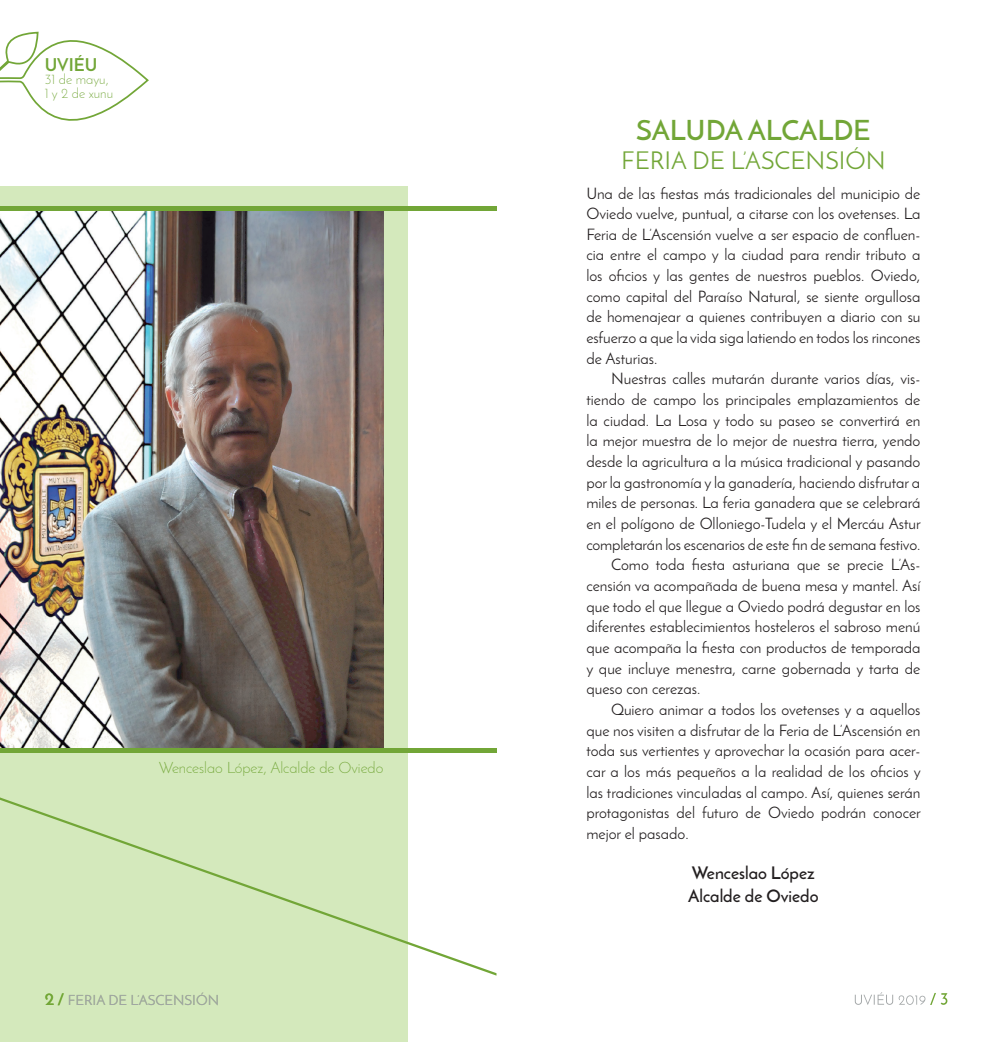
<style>
.page{position:relative;width:993px;height:1042px;background:#fff}
.page>*{position:absolute;margin:0;border:0;box-sizing:border-box;transform-origin:0 0}
.Texto_general_justif{font:600 28px "Josefin Sans";color:#72a637}
.TITULARES{font:24.5px "Josefin Sans";color:#72a637}
.Texto_general_justif-2{font:600 17.5px/22.4px "Josefin Sans";color:#231f20}
.TITULARES-2{font:700 17.5px "Josefin Sans";color:#72a637}
.Texto_general_justif-3{font:15.75px/20.7px "Josefin Sans";letter-spacing:-.005em;color:#231f20;text-align:justify}
.Texto_general_izq{font:300 15.75px "Josefin Sans";color:#72a637}
.Texto_general_justif-4{font:14px "Josefin Sans";color:#a1a5a6}
.TITULARES-3{font:300 14px "Josefin Sans";color:#72a637}
.s1{font-weight:600;font-size:17.5px;color:#72a637}
.s2{font-weight:600;font-size:15.75px;color:#72a637}
</style>
<div class="page">
<svg style="left:854px;top:992px;width:93px;height:13px"></svg>
<div style="left:0;top:187px;width:407px;height:855px;background:#d4e9bc"></div>
<img style="left:0;top:210px;width:383px;height:538px">
<hr style="left:0;top:206px;width:496px;height:4px;background:#72a637">
<hr style="left:0;top:748px;width:496px;height:4px;background:#72a637">
<svg style="left:0;top:797px;width:496px;height:178px"></svg>
<svg style="left:0;top:31px;width:149px;height:90px"></svg>
<p class="TITULARES-2" style="left:45px;top:54px;width:54px">UVIÉU</p>
<p class="TITULARES-3" style="left:45px;top:70px;width:66px">31 de mayu,</p>
<p class="TITULARES-3" style="left:45px;top:84px;width:70px">1 y 2 de xunu</p>
<p class="Texto_general_izq" style="left:159px;top:758px;width:226px">Wenceslao López, Alcalde de Oviedo</p>
<p class="Texto_general_justif-4" style="left:45px;top:991px;width:176px"><span class="s1">2</span> <span class="s2">/</span> FERIA DE L’ASCENSIÓN</p>
<p class="Texto_general_justif" style="left:636px;top:113px;width:236px">SALUDA ALCALDE</p>
<p class="TITULARES" style="left:621px;top:146px;width:266px">FERIA DE L’ASCENSIÓN</p>
<p class="Texto_general_justif-3" style="left:586px;top:183px;width:335px">Una de las fiestas más tradicionales del municipio de Oviedo vuelve, puntual, a citarse con los ovetenses. La Feria de L’Ascensión vuelve a ser espacio de confluen&shy;cia entre el campo y la ciudad para rendir tributo a los oficios y las gentes de nuestros pueblos. Oviedo, como capital del Paraíso Natural, se siente orgullosa de homenajear a quienes contribuyen a diario con su esfuerzo a que la vida siga latiendo en todos los rincones de Asturias.</p>
<p class="Texto_general_justif-3" style="left:586px;top:368px;width:336px;text-indent:25px">Nuestras calles mutarán durante varios días, vis&shy;tiendo de campo los principales emplazamientos de la ciudad. La Losa y todo su paseo se convertirá en la mejor muestra de lo mejor de nuestra tierra, yendo desde la agricultura a la música tradicional y pasando por la gastronomía y la ganadería, haciendo disfrutar a miles de personas. La feria ganadera que se celebrará en el polígono de Olloniego-Tudela y el Mercáu Astur completarán los escenarios de este fin de semana festivo.</p>
<p class="Texto_general_justif-3" style="left:586px;top:554px;width:335px;text-indent:25px">Como toda fiesta asturiana que se precie L’As&shy;censión va acompañada de buena mesa y mantel. Así que todo el que llegue a Oviedo podrá degustar en los diferentes establecimientos hosteleros el sabroso menú que acompaña la fiesta con productos de temporada y que incluye menestra, carne gobernada y tarta de queso con cerezas.</p>
<p class="Texto_general_justif-3" style="left:586px;top:699px;width:336px;text-indent:25px">Quiero animar a todos los ovetenses y a aquellos que nos visiten a disfrutar de la Feria de L’Ascensión en toda sus vertientes y aprovechar la ocasión para acer&shy;car a los más pequeños a la realidad de los oficios y las tradiciones vinculadas al campo. Así, quienes serán protagonistas del futuro de Oviedo podrán conocer mejor el pasado.</p>
<p class="Texto_general_justif-2" style="left:688px;top:862px;width:132px">Wenceslao López<br>Alcalde de Oviedo</p>
</div>
